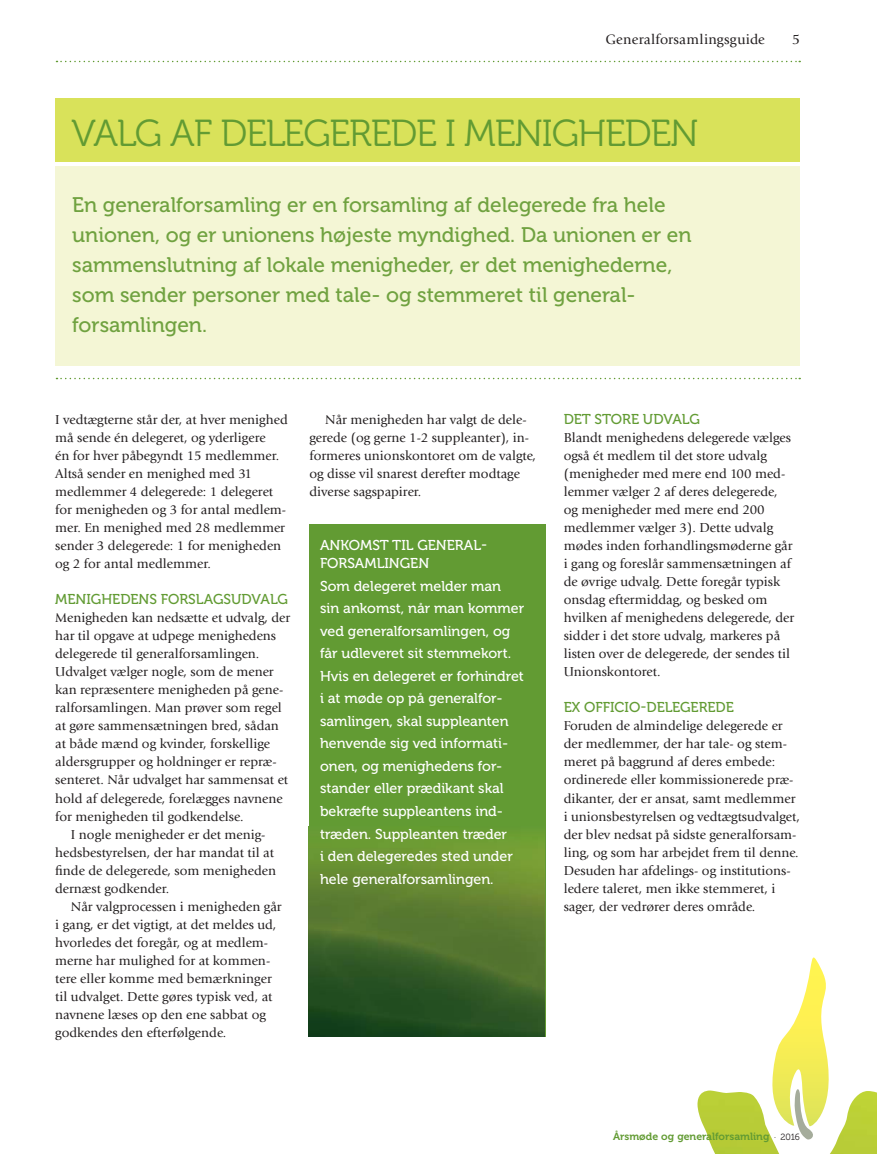
<style>
.page{position:relative;width:877px;height:1154px;background:#fff}
.page>*{position:absolute;margin:0;border:0;box-sizing:border-box;transform-origin:0 0}
.t1{font:37.5px "Museo 300";letter-spacing:-.03em;color:#629b33}
.t2{font:21px/30px "Museo 500";color:#70a240}
.t3{font:14.25px/22.5px "Museo 500";color:#fff}
.t4{font:14.25px "Museo 500";color:#629b33}
.t5{font:14.25px "Giovanni";letter-spacing:.015em;color:#231f20}
.t6{font:13.5px/18px "Giovanni";color:#231f20}
.t7{font:10.5px "Museo 700";color:#629b33}
.s1{font-family:"Museo 300";font-size:9px;color:#231f20}
</style>
<div class="page">
<img style="left:697px;top:1090px;width:180px;height:63px">
<svg style="left:768px;top:957px;width:71px;height:184px"></svg>
<svg style="left:56px;top:61px;width:744px;height:1px"></svg>
<div style="left:309px;top:525px;width:237px;height:511px;background:#629b33"></div>
<img style="left:309px;top:834px;width:235px;height:202px">
<svg style="left:56px;top:378px;width:744px;height:1px"></svg>
<div style="left:56px;top:98px;width:744px;height:64px;background:#d9e25a"></div>
<div style="left:56px;top:166px;width:744px;height:200px;background:#f4f6d5"></div>
<p class="t5" style="left:605px;top:34px;width:161px">Generalforsamlingsguide</p>
<p class="t5" style="left:792px;top:34px;width:9px">5</p>
<h1 class="t1" style="left:71px;top:118px;width:629px">VALG AF DELEGEREDE I MENIGHEDEN</h1>
<p class="t2" style="left:72px;top:192px;width:621px">En generalforsamling er en forsamling af delegerede fra hele unionen, og er unionens højeste myndighed. Da unionen er en sammenslutning af lokale menigheder, er det menighederne, som sender personer med tale- og stemmeret til general&shy;forsamlingen.</p>
<p class="t6" style="left:55px;top:412px;width:234px">I vedtægterne står der, at hver menighed må sende én delegeret, og yderligere<br>én for hver påbegyndt 15 medlemmer.<br>Altså sender en menighed med 31 medlemmer 4 delegerede: 1 delegeret for menigheden og 3 for antal medlem&shy;mer. En menighed med 28 medlemmer sender 3 delegerede: 1 for menigheden og 2 for antal medlemmer.</p>
<p class="t4" style="left:55px;top:594px;width:234px">MENIGHEDENS FORSLAGSUDVALG</p>
<p class="t6" style="left:55px;top:610px;width:237px">Menigheden kan nedsætte et udvalg, der</p>
<p class="t6" style="left:55px;top:628px;width:222px">har til opgave at udpege menighedens</p>
<p class="t6" style="left:55px;top:646px;width:206px">delegerede til generalforsamlingen.</p>
<p class="t6" style="left:55px;top:664px;width:220px">Udvalget vælger nogle, som de mener</p>
<p class="t6" style="left:55px;top:682px;width:230px">kan repræsentere menigheden på gene-</p>
<p class="t6" style="left:55px;top:700px;width:228px">ralforsamlingen. Man prøver som regel</p>
<p class="t6" style="left:55px;top:718px;width:225px">at gøre sammensætningen bred, sådan</p>
<p class="t6" style="left:55px;top:736px;width:216px">at både mænd og kvinder, forskellige</p>
<p class="t6" style="left:55px;top:754px;width:223px">aldersgrupper og holdninger er repræ-</p>
<p class="t6" style="left:55px;top:772px;width:234px">senteret. Når udvalget har sammensat et</p>
<p class="t6" style="left:55px;top:790px;width:229px">hold af delegerede, forelægges navnene</p>
<p class="t6" style="left:55px;top:808px;width:190px">for menigheden til godkendelse.</p>
<p class="t6" style="left:71px;top:826px;width:196px">I nogle menigheder er det menig-</p>
<p class="t6" style="left:55px;top:844px;width:220px">hedsbestyrelsen, der har mandat til at</p>
<p class="t6" style="left:55px;top:862px;width:222px">finde de delegerede, som menigheden</p>
<p class="t6" style="left:55px;top:880px;width:116px">dernæst godkender.</p>
<p class="t6" style="left:71px;top:898px;width:212px">Når valgprocessen i menigheden går</p>
<p class="t6" style="left:55px;top:916px;width:223px">i gang, er det vigtigt, at det meldes ud,</p>
<p class="t6" style="left:55px;top:934px;width:214px">hvorledes det foregår, og at medlem-</p>
<p class="t6" style="left:55px;top:952px;width:217px">merne har mulighed for at kommen-</p>
<p class="t6" style="left:55px;top:970px;width:218px">tere eller komme med bemærkninger</p>
<p class="t6" style="left:55px;top:988px;width:219px">til udvalget. Dette gøres typisk ved, at</p>
<p class="t6" style="left:55px;top:1006px;width:212px">navnene læses op den ene sabbat og</p>
<p class="t6" style="left:55px;top:1024px;width:173px">godkendes den efterfølgende.</p>
<p class="t6" style="left:309px;top:412px;width:228px;text-indent:16px">Når menigheden har valgt de dele&shy;gerede (og gerne 1-2 suppleanter), in&shy;formeres unionskontoret om de valgte, og disse vil snarest derefter modtage diverse sagspapirer.</p>
<p class="t3" style="left:320px;top:538px;width:169px;line-height:18px">ANKOMST TIL GENERAL-<br>FORSAMLINGEN</p>
<p class="t3" style="left:320px;top:576px;width:206px">Som delegeret melder man<br>sin ankomst, når man kommer ved generalforsamlingen, og får udleveret sit stemmekort.<br>Hvis en delegeret er forhindret i at møde op på generalfor&shy;samlingen, skal suppleanten henvende sig ved informati&shy;onen, og menighedens for&shy;stander eller prædikant skal bekræfte suppleantens ind&shy;træden. Suppleanten træder<br>i den delegeredes sted under hele generalforsamlingen.</p>
<p class="t4" style="left:564px;top:414px;width:138px">DET STORE UDVALG</p>
<p class="t6" style="left:564px;top:430px;width:232px">Blandt menighedens delegerede vælges også ét medlem til det store udvalg (menigheder med mere end 100 med&shy;lemmer vælger 2 af deres delegerede, og menigheder med mere end 200 medlemmer vælger 3). Dette udvalg mødes inden forhandlingsmøderne går i gang og foreslår sammensætningen af de øvrige udvalg. Dette foregår typisk onsdag eftermiddag, og besked om hvilken af menighedens delegerede, der sidder i det store udvalg, markeres på listen over de delegerede, der sendes til Unionskontoret.</p>
<p class="t4" style="left:564px;top:702px;width:172px">EX OFFICIO-DELEGEREDE</p>
<p class="t6" style="left:564px;top:718px;width:238px">Foruden de almindelige delegerede er der medlemmer, der har tale- og stem&shy;meret på baggrund af deres embede: ordinerede eller kommissionerede præ&shy;dikanter, der er ansat, samt medlemmer i unionsbestyrelsen og vedtægtsudvalget, der blev nedsat på sidste generalforsam&shy;ling, og som har arbejdet frem til denne.<br>Desuden har afdelings- og institutions&shy;ledere taleret, men ikke stemmeret, i sager, der vedrører deres område.</p>
<p class="t7" style="left:613px;top:1132px;width:188px">Årsmøde og generalforsamling <span class="s1">· 2016</span></p>
</div>
